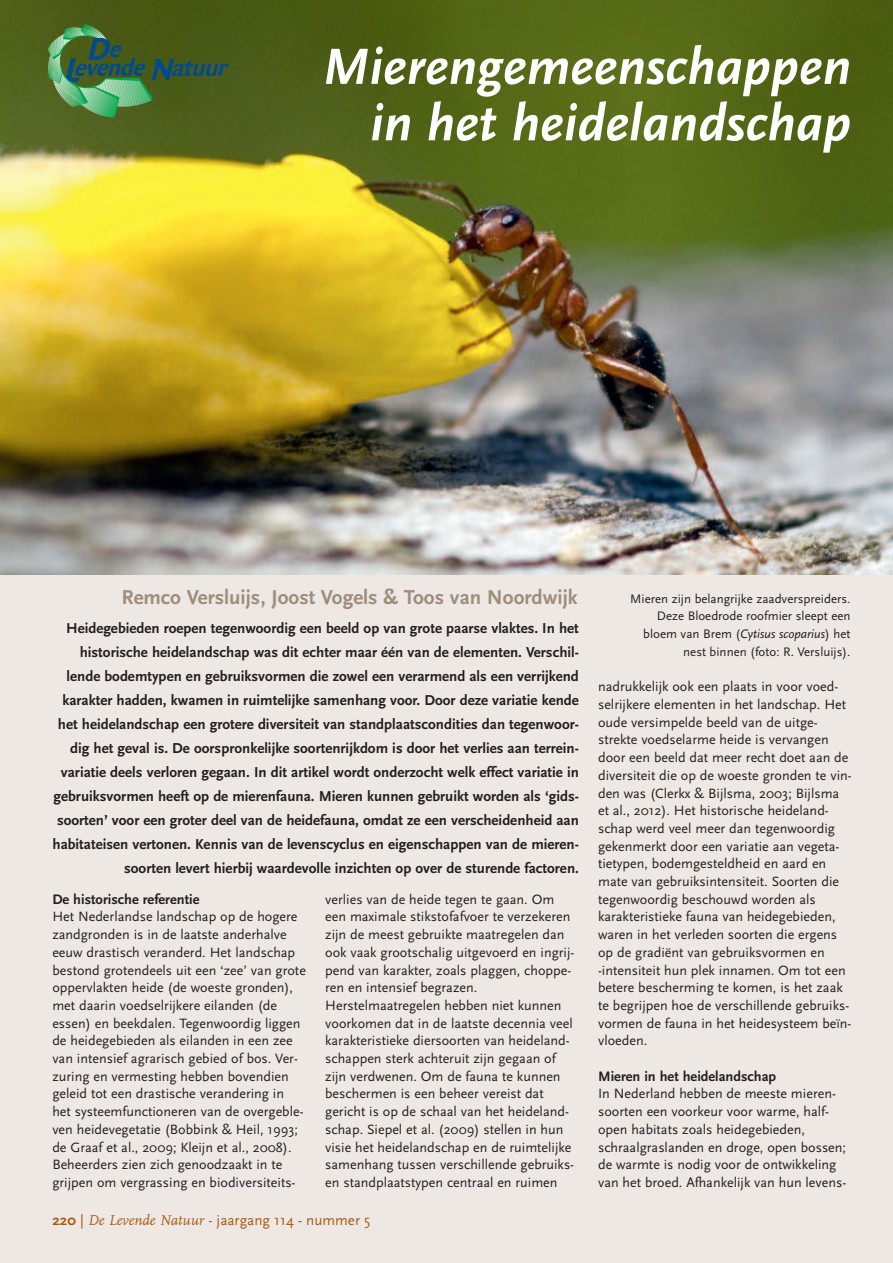
<style>
.page{position:relative;width:893px;height:1263px;background:#ede8e4}
.page>*{position:absolute;margin:0;border:0;box-sizing:border-box;transform-origin:0 0}
.t1{font:italic 700 53.1px/56.4px "Scala Sans";color:#fff;text-align:right}
.t2{font:700 21px "Scala Sans";color:#9f8d7b}
.t3{font:700 15px/24px "Scala Sans";color:#231f20;text-align:right}
.t4{font:15px "Scala Sans";color:#ac5a0e}
.t5{font:700 14.4px "Scala Sans";color:#231f20}
.t6{font:14.1px/17.7px "Scala Sans";color:#231f20}
.t7{font:12.9px/17.7px "Scala Sans";color:#231f20;text-align:right}
.s1{font-weight:700}
.s2{font-family:"FF Scala";font-style:italic}
.s3{font-style:italic}
</style>
<div class="page">
<img style="left:0;top:0;width:893px;height:575px">
<svg style="left:46px;top:24px;width:183px;height:93px;background:#496e38"></svg>
<h1 class="t1" style="left:322px;top:37px;width:530px">Mierengemeenschappen in het heidelandschap</h1>
<h2 class="t2" style="left:121px;top:584px;width:458px">Remco Versluijs, Joost Vogels &amp; Toos van Noordwijk</h2>
<p class="t3" style="left:52px;top:615px;width:528px">Heidegebieden roepen tegenwoordig een beeld op van grote paarse vlaktes. In het historische heidelandschap was dit echter maar één van de elementen. Verschil&shy;lende bodemtypen en gebruiksvormen die zowel een verarmend als een verrijkend karakter hadden, kwamen in ruimtelijke samenhang voor. Door deze variatie kende het heidelandschap een grotere diversiteit van standplaatscondities dan tegenwoor&shy;dig het geval is. De oorspronkelijke soortenrijkdom is door het verlies aan terrein&shy;variatie deels verloren gegaan. In dit artikel wordt onderzocht welk effect variatie in gebruiksvormen heeft op de mierenfauna. Mieren kunnen gebruikt worden als ‘gids&shy;soorten’ voor een groter deel van de heidefauna, omdat ze een verscheidenheid aan habitateisen vertonen. Kennis van de levenscyclus en eigenschappen van de mieren&shy;soorten levert hierbij waardevolle inzichten op over de sturende factoren.</p>
<p class="t5" style="left:52px;top:890px;width:149px">De historische referentie</p>
<p class="t6" style="left:52px;top:908px;width:255px">Het Nederlandse landschap op de hogere zandgronden is in de laatste anderhalve eeuw drastisch veranderd. Het landschap bestond grotendeels uit een ‘zee’ van grote oppervlakten heide (de woeste gronden), met daarin voedselrijkere eilanden (de essen) en beekdalen. Tegenwoordig liggen de heidegebieden als eilanden in een zee van intensief agrarisch gebied of bos. Ver&shy;zuring en vermesting hebben bovendien geleid tot een drastische verandering in het systeemfunctioneren van de overgeble&shy;ven heidevegetatie (Bobbink &amp; Heil, 1993; de Graaf et al., 2009; Kleijn et al., 2008).<br>Beheerders zien zich genoodzaakt in te grijpen om vergrassing en biodiversiteits-</p>
<p class="t6" style="left:325px;top:890px;width:251px">verlies van de heide tegen te gaan. Om een maximale stikstofafvoer te verzekeren zijn de meest gebruikte maatregelen dan ook vaak grootschalig uitgevoerd en ingrij&shy;pend van karakter, zoals plaggen, choppe&shy;ren en intensief begrazen.<br>Herstelmaatregelen hebben niet kunnen voorkomen dat in de laatste decennia veel karakteristieke diersoorten van heideland&shy;schappen sterk achteruit zijn gegaan of zijn verdwenen. Om de fauna te kunnen beschermen is een beheer vereist dat gericht is op de schaal van het heideland&shy;schap. Siepel et al. (2009) stellen in hun visie het heidelandschap en de ruimtelijke samenhang tussen verschillende gebruiks&shy;en standplaatstypen centraal en ruimen</p>
<p class="t4" style="left:53px;top:1211px;width:319px"><span class="s1">220</span> | <span class="s2">De Levende Natuur</span> - jaargang 114 - nummer 5</p>
<p class="t7" style="left:630px;top:589px;width:222px">Mieren zijn belangrijke zaadverspreiders.<br>Deze Bloedrode roofmier sleept een bloem van Brem (<span class="s3">Cytisus scoparius</span>) het nest binnen (foto: R. Versluijs).</p>
<p class="t6" style="left:598px;top:677px;width:255px">nadrukkelijk ook een plaats in voor voed&shy;selrijkere elementen in het landschap. Het oude versimpelde beeld van de uitge&shy;strekte voedselarme heide is vervangen door een beeld dat meer recht doet aan de diversiteit die op de woeste gronden te vin&shy;den was (Clerkx &amp; Bijlsma, 2003; Bijlsma et al., 2012). Het historische heideland&shy;schap werd veel meer dan tegenwoordig gekenmerkt door een variatie aan vegeta&shy;tietypen, bodemgesteldheid en aard en mate van gebruiksintensiteit. Soorten die tegenwoordig beschouwd worden als karakteristieke fauna van heidegebieden, waren in het verleden soorten die ergens op de gradiënt van gebruiksvormen en -intensiteit hun plek innamen. Om tot een betere bescherming te komen, is het zaak te begrijpen hoe de verschillende gebruiks&shy;vormen de fauna in het heidesysteem beïn&shy;vloeden.</p>
<p class="t5" style="left:598px;top:1067px;width:180px">Mieren in het heidelandschap</p>
<p class="t6" style="left:598px;top:1085px;width:250px">In Nederland hebben de meeste mieren&shy;soorten een voorkeur voor warme, half&shy;open habitats zoals heidegebieden, schraalgraslanden en droge, open bossen; de warmte is nodig voor de ontwikkeling van het broed. Afhankelijk van hun levens-</p>
</div>
